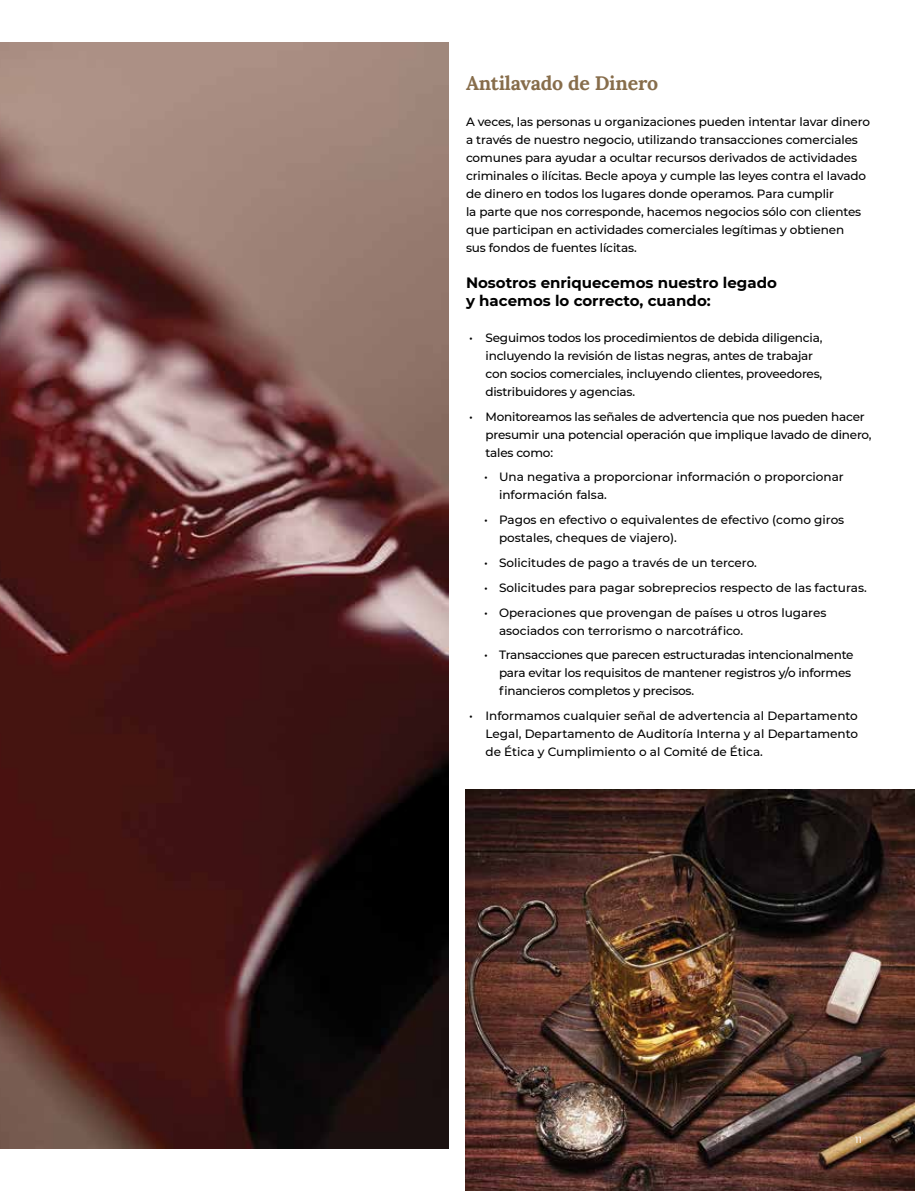
<style>
.page{position:relative;width:915px;height:1191px;background:#fff}
.page>*{position:absolute;margin:0;border:0;box-sizing:border-box;transform-origin:0 0}
.t1{font:19.5px "Lora";letter-spacing:-.01em;color:#876d4b}
.t2{font:700 15px/18px "Montserrat";color:#000}
.t3{font:500 12px/18px "Montserrat";letter-spacing:-.01em;color:#000}
.t4{font:500 9px "Montserrat";color:#fff}
</style>
<div class="page">
<img style="left:0;top:43px;width:449px;height:1105px">
<img style="left:465px;top:789px;width:449px;height:402px">
<h1 class="t1" style="left:466px;top:68px;width:193px">Antilavado de Dinero</h1>
<p class="t3" style="left:466px;top:112px;width:405px">A veces, las personas u organizaciones pueden intentar lavar dinero a través de nuestro negocio, utilizando transacciones comerciales comunes para ayudar a ocultar recursos derivados de actividades criminales o ilícitas. Becle apoya y cumple las leyes contra el lavado de dinero en todos los lugares donde operamos. Para cumplir<br>la parte que nos corresponde, hacemos negocios sólo con clientes que participan en actividades comerciales legítimas y obtienen<br>sus fondos de fuentes lícitas.</p>
<p class="t2" style="left:466px;top:273px;width:312px">Nosotros enriquecemos nuestro legado y hacemos lo correcto, cuando:</p>
<p class="t3" style="left:485px;top:328px;width:338px;text-indent:-16px">• Seguimos todos los procedimientos de debida diligencia, incluyendo la revisión de listas negras, antes de trabajar con socios comerciales, incluyendo clientes, proveedores, distribuidores y agencias.</p>
<p class="t3" style="left:485px;top:407px;width:387px;text-indent:-16px">• Monitoreamos las señales de advertencia que nos pueden hacer presumir una potencial operación que implique lavado de dinero, tales como:</p>
<p class="t3" style="left:499px;top:468px;width:346px;text-indent:-15px">• Una negativa a proporcionar información o proporcionar información falsa.</p>
<p class="t3" style="left:499px;top:510px;width:346px;text-indent:-15px">• Pagos en efectivo o equivalentes de efectivo (como giros postales, cheques de viajero).</p>
<p class="t3" style="left:484px;top:553px;width:274px">• Solicitudes de pago a través de un tercero.</p>
<p class="t3" style="left:484px;top:578px;width:384px">• Solicitudes para pagar sobreprecios respecto de las facturas.</p>
<p class="t3" style="left:499px;top:603px;width:329px;text-indent:-15px">• Operaciones que provengan de países u otros lugares asociados con terrorismo o narcotráfico.</p>
<p class="t3" style="left:499px;top:645px;width:356px;text-indent:-15px">• Transacciones que parecen estructuradas intencionalmente para evitar los requisitos de mantener registros y/o informes financieros completos y precisos.</p>
<p class="t3" style="left:485px;top:706px;width:374px;text-align:justify;text-indent:-16px">• Informamos cualquier señal de advertencia al Departamento Legal, Departamento de Auditoría Interna y al Departamento de Ética y Cumplimiento o al Comité de Ética.</p>
<p class="t4" style="left:855px;top:1133px;width:8px">11</p>
</div>
